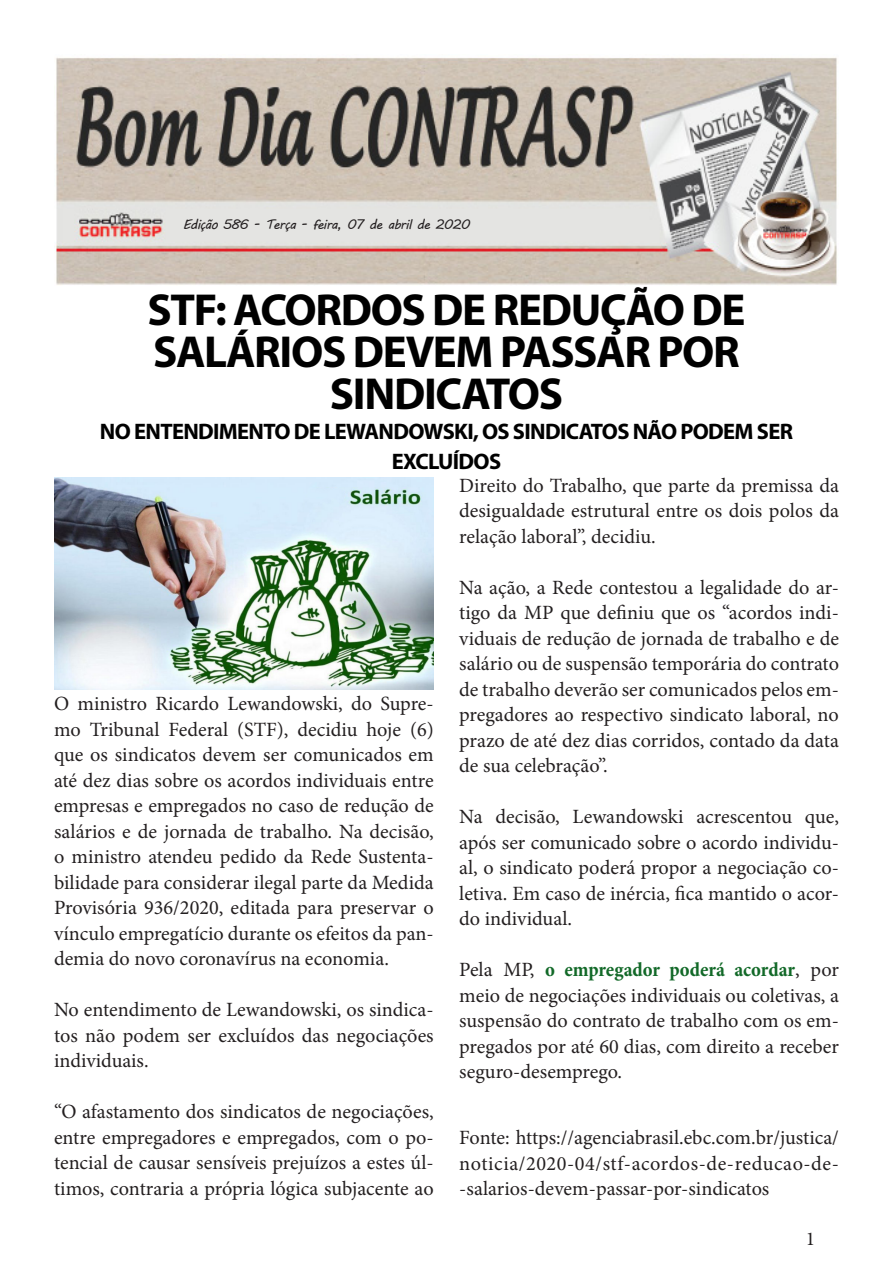
<style>
.page{position:relative;width:893px;height:1263px;background:#fff}
.page>*{position:absolute;margin:0;border:0;box-sizing:border-box;transform-origin:0 0}
.t1{font:700 45px/42px "Myriad Pro";letter-spacing:-.03em;color:#000;text-align:center}
.t2{font:700 22.5px/30px "Myriad Pro";letter-spacing:-.03em;color:#000;text-align:center}
.t3{font:20.25px/25.5px "Minion Pro";color:#231f20;text-align:justify}
.t4{font:19.5px "Minion Pro";color:#231f20}
.t5{font:13.5px "MV Boli";letter-spacing:-.05em;color:#231f20}
.s1{font-weight:700;font-stretch:condensed;color:#126928}
</style>
<div class="page">
<img style="left:56px;top:57px;width:781px;height:228px">
<img style="left:54px;top:477px;width:380px;height:213px">
<p class="t5" style="left:183px;top:215px;width:289px">Edição 586 - Terça - feira, 07 de abril de 2020</p>
<p class="t1" style="left:147px;top:287px;width:600px">STF: ACORDOS DE REDUÇÃO DE<br>SALÁRIOS DEVEM PASSAR POR<br>SINDICATOS</p>
<p class="t2" style="left:100px;top:416px;width:694px">NO ENTENDIMENTO DE LEWANDOWSKI, OS SINDICATOS NÃO PODEM SER<br>EXCLUÍDOS</p>
<p class="t3" style="left:54px;top:691px;width:381px">O ministro Ricardo Lewandowski, do Supre&shy;mo Tribunal Federal (STF), decidiu hoje (6) que os sindicatos devem ser comunicados em até dez dias sobre os acordos individuais entre empresas e empregados no caso de redução de salários e de jornada de trabalho. Na decisão, o ministro atendeu pedido da Rede Sustenta&shy;bilidade para considerar ilegal parte da Medida Provisória 936/2020, editada para preservar o vínculo empregatício durante os efeitos da pan&shy;demia do novo coronavírus na economia.</p>
<p class="t3" style="left:54px;top:997px;width:381px">No entendimento de Lewandowski, os sindica&shy;tos não podem ser excluídos das negociações individuais.</p>
<p class="t3" style="left:54px;top:1099px;width:381px">“O afastamento dos sindicatos de negociações, entre empregadores e empregados, com o po&shy;tencial de causar sensíveis prejuízos a estes úl&shy;timos, contraria a própria lógica subjacente ao</p>
<p class="t3" style="left:459px;top:473px;width:381px">Direito do Trabalho, que parte da premissa da desigualdade estrutural entre os dois polos da relação laboral”, decidiu.</p>
<p class="t3" style="left:459px;top:575px;width:381px">Na ação, a Rede contestou a legalidade do ar&shy;tigo da MP que definiu que os “acordos indi&shy;viduais de redução de jornada de trabalho e de salário ou de suspensão temporária do contrato de trabalho deverão ser comunicados pelos em&shy;pregadores ao respectivo sindicato laboral, no prazo de até dez dias corridos, contado da data de sua celebração”.</p>
<p class="t3" style="left:459px;top:804px;width:381px">Na decisão, Lewandowski acrescentou que, após ser comunicado sobre o acordo individu&shy;al, o sindicato poderá propor a negociação co&shy;letiva. Em caso de inércia, fica mantido o acor&shy;do individual.</p>
<p class="t3" style="left:459px;top:957px;width:381px">Pela MP, <span class="s1">o empregador poderá acordar</span>, por meio de negociações individuais ou coletivas, a suspensão do contrato de trabalho com os em&shy;pregados por até 60 dias, com direito a receber seguro-desemprego.</p>
<p class="t3" style="left:459px;top:1125px;width:381px">Fonte: https://agenciabrasil.ebc.com.br/justica/ noticia/2020-04/stf-acordos-de-reducao-de--salarios-devem-passar-por-sindicatos</p>
<p class="t4" style="left:806px;top:1226px;width:11px">1</p>
</div>
